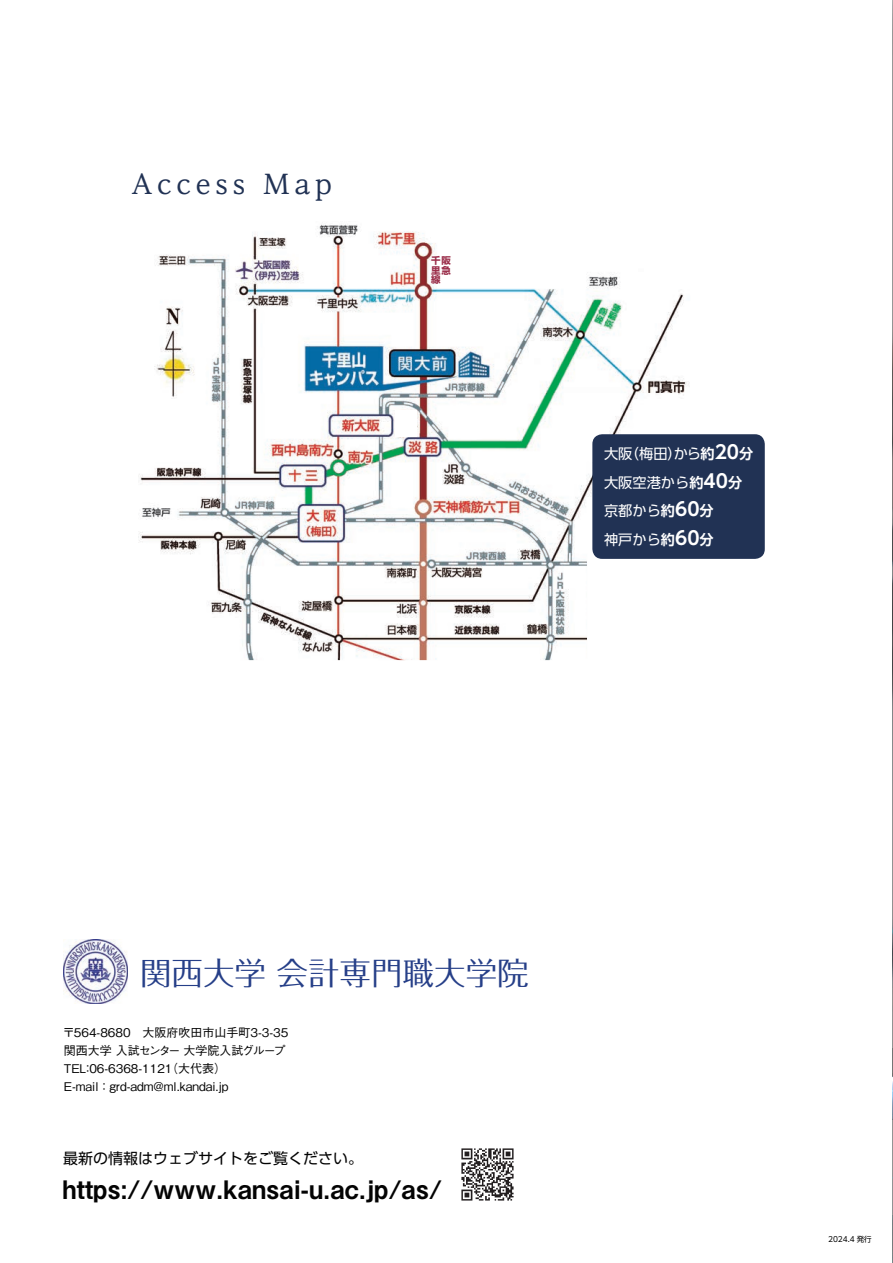
<style>
.page{position:relative;width:893px;height:1263px;background:#fff}
.page>*{position:absolute;margin:0;border:0;box-sizing:border-box;transform-origin:0 0}
.t1{font:31.5px "Folk Pro";color:#263f88}
.t2{font:500 26.55px "UD Reimin Pro";letter-spacing:.18em;color:#213254}
.t3{font:25.5px "Midashi Go Pro MB31";letter-spacing:.01em;color:#030303}
.t4{font:15px "UD Shin Go Pro";color:#030303}
.t5{font:14.25px/28.5px "UD Shin Go Pro";color:#fff}
.t6{font:500 12px/18px "Gothic BBB Pro";color:#030303}
.t7{font:700 9.45px/9.4px "Shin Go Pr 6 N";color:#9a2d49;text-align:justify}
.t8{font:7.5px "UD Shin Go Pro";color:#030303}
.s1{font-family:"UD Shin Go Pro De";font-weight:700}
.s2{font-family:"UD Shin Go Pro De";font-weight:700;font-size:18.45px}
</style>
<div class="page">
<img style="left:138px;top:224px;width:551px;height:436px">
<div style="left:592px;top:434px;width:173px;height:125px;background:#213254;border-radius:10px"></div>
<img style="left:461px;top:1148px;width:53px;height:53px">
<img style="left:64px;top:939px;width:63px;height:64px">
<div style="left:396px;top:410px;width:21px;height:27px;background:#fff"></div>
<img style="left:892px;top:0;width:1px;height:1215px">
<svg style="left:892px;top:1049px;width:1px;height:71px"></svg>
<hr style="left:892px;top:1215px;width:1px;height:48px;background:#767b7f">
<svg style="left:892px;top:1173px;width:1px;height:24px"></svg>
<svg style="left:892px;top:826px;width:1px;height:170px"></svg>
<h2 class="t2" style="left:131px;top:162px;width:202px">Access Map</h2>
<p class="t7" style="left:431px;top:256px;width:21px">千阪里急線</p>
<p class="t5" style="left:604px;top:439px;width:151px">大阪（梅田）から<span class="s1">約</span><span class="s2">20</span><span class="s1">分</span>大阪空港から<span class="s1">約</span><span class="s2">40</span><span class="s1">分</span>京都から<span class="s1">約</span><span class="s2">60</span><span class="s1">分<br></span>神戸から<span class="s1">約</span><span class="s2">60</span><span class="s1">分</span></p>
<h1 class="t1" style="left:140px;top:946px;width:390px">関西大学 会計専門職大学院</h1>
<p class="t6" style="left:63px;top:1022px;width:227px">〒564-8680　大阪府吹田市山手町3-3-35関西大学 入試センター 大学院入試グループ<br>TEL：06-6368-1121（大代表）<br>E-mail：grd-adm@ml.kandai.jp</p>
<p class="t4" style="left:63px;top:1146px;width:301px">最新の情報はウェブサイトをご覧ください。</p>
<h3 class="t3" style="left:62px;top:1169px;width:381px">https://www.kansai-u.ac.jp/as/</h3>
<p class="t8" style="left:828px;top:1233px;width:45px">2024.4 発行</p>
</div>
